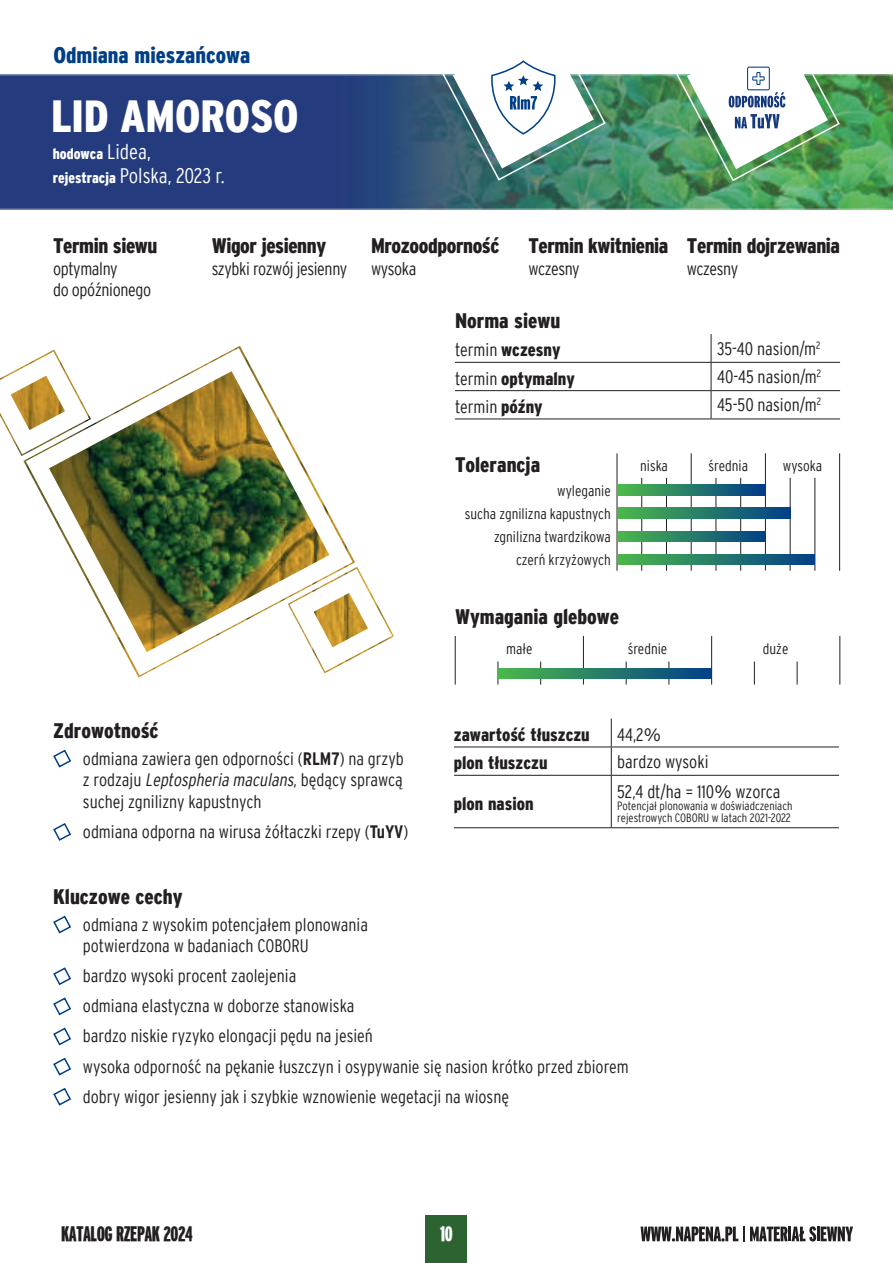
<style>
.page{position:relative;width:893px;height:1263px;background:#fff}
.page>*{position:absolute;margin:0;border:0;box-sizing:border-box;transform-origin:0 0}
.t1{font:900 condensed 45px "Interstate";letter-spacing:-.005em;color:#fff}
.t2{font:900 condensed 22.5px "Interstate";color:#003f88}
.t3{font:900 condensed 21px "Interstate";letter-spacing:-.02em;color:#231f20}
.t4{font:900 condensed 21px "Interstate";color:#231f20}
.t5{font:300 condensed 21px "Interstate";letter-spacing:-.01em;color:#fff}
.t6{font:900 extra-condensed 21px "Interstate";letter-spacing:-.02em;color:#231f20}
.t7{font:900 extra-condensed 21px "Interstate";color:#fff}
.t8{font:300 condensed 18px/30.2px "Interstate";color:#231f20}
.t9{font:900 condensed 18px "Interstate";color:#231f20}
.t10{font:300 condensed 18px/21.6px "Interstate";letter-spacing:-.02em;color:#231f20}
.t11{font:300 condensed 18px "Interstate";letter-spacing:-.03em;color:#231f20}
.t12{font:300 condensed 15px/23.1px "Interstate";color:#231f20;text-align:right}
.t13{font:900 condensed 15px "Interstate";color:#fff}
.t14{font:300 condensed 12px/12px "Interstate";color:#231f20}
.s1{font-weight:300;font-size:21px}
.s2{font-weight:900;font-size:15px}
.s3{font-weight:300}
.s4{font-weight:900}
.s5{font-weight:700}
.s6{font-style:italic}
.s7{font-stretch:normal}
</style>
<div class="page">
<div style="left:426px;top:1215px;width:41px;height:48px;background:#2d6331"></div>
<svg style="left:640px;top:1226px;width:213px;height:16px"></svg>
<img style="left:0;top:75px;width:893px;height:134px">
<hr style="left:455px;top:362px;width:256px;height:1px;background:#231f20">
<hr style="left:711px;top:362px;width:129px;height:1px;background:#231f20">
<hr style="left:455px;top:390px;width:256px;height:1px;background:#231f20">
<hr style="left:711px;top:390px;width:129px;height:1px;background:#231f20">
<svg style="left:711px;top:334px;width:1px;height:85px"></svg>
<hr style="left:455px;top:419px;width:256px;height:1px;background:#231f20">
<hr style="left:711px;top:419px;width:129px;height:1px;background:#231f20">
<hr style="left:617px;top:453px;width:1px;height:118px;background:#231f20">
<hr style="left:691px;top:453px;width:1px;height:118px;background:#231f20">
<hr style="left:666px;top:478px;width:1px;height:93px;background:#231f20">
<hr style="left:740px;top:478px;width:1px;height:93px;background:#231f20">
<hr style="left:815px;top:478px;width:1px;height:93px;background:#231f20">
<hr style="left:641px;top:478px;width:1px;height:93px;background:#231f20">
<hr style="left:716px;top:478px;width:1px;height:93px;background:#231f20">
<hr style="left:790px;top:478px;width:1px;height:93px;background:#231f20">
<hr style="left:765px;top:453px;width:1px;height:117px;background:#231f20">
<hr style="left:839px;top:453px;width:1px;height:118px;background:#231f20">
<svg style="left:617px;top:485px;width:148px;height:10px"></svg>
<svg style="left:617px;top:508px;width:173px;height:10px"></svg>
<svg style="left:617px;top:531px;width:148px;height:11px"></svg>
<svg style="left:617px;top:554px;width:198px;height:11px"></svg>
<hr style="left:455px;top:636px;width:1px;height:48px;background:#231f20">
<hr style="left:583px;top:636px;width:1px;height:48px;background:#231f20">
<svg style="left:540px;top:661px;width:1px;height:23px"></svg>
<svg style="left:669px;top:661px;width:1px;height:23px"></svg>
<svg style="left:797px;top:661px;width:1px;height:23px"></svg>
<svg style="left:498px;top:661px;width:1px;height:23px"></svg>
<svg style="left:626px;top:661px;width:1px;height:23px"></svg>
<svg style="left:754px;top:661px;width:1px;height:23px"></svg>
<hr style="left:711px;top:636px;width:1px;height:48px;background:#231f20">
<hr style="left:840px;top:636px;width:1px;height:48px;background:#231f20">
<svg style="left:498px;top:668px;width:213px;height:11px"></svg>
<svg style="left:53px;top:749px;width:18px;height:19px"></svg>
<svg style="left:53px;top:823px;width:18px;height:18px"></svg>
<svg style="left:53px;top:915px;width:18px;height:19px"></svg>
<svg style="left:53px;top:967px;width:18px;height:19px"></svg>
<svg style="left:53px;top:997px;width:18px;height:19px"></svg>
<svg style="left:53px;top:1027px;width:18px;height:19px"></svg>
<svg style="left:53px;top:1057px;width:18px;height:19px"></svg>
<svg style="left:53px;top:1087px;width:18px;height:19px"></svg>
<img style="left:19px;top:346px;width:345px;height:331px">
<svg style="left:0;top:355px;width:86px;height:96px"></svg>
<div style="left:293px;top:572px;width:96px;height:96px;border:18px solid #fff;border-radius:27px"></div>
<hr style="left:454px;top:747px;width:157px;height:1px;background:#231f20">
<hr style="left:611px;top:747px;width:228px;height:1px;background:#231f20">
<svg style="left:611px;top:718px;width:1px;height:57px"></svg>
<hr style="left:454px;top:775px;width:157px;height:1px;background:#231f20">
<hr style="left:611px;top:775px;width:228px;height:1px;background:#231f20">
<hr style="left:611px;top:776px;width:1px;height:51px;background:#231f20">
<hr style="left:454px;top:827px;width:157px;height:1px;background:#231f20">
<hr style="left:611px;top:827px;width:228px;height:1px;background:#231f20">
<svg style="left:440px;top:60px;width:167px;height:122px"></svg>
<img style="left:674px;top:66px;width:167px;height:116px">
<p class="t2" style="left:53px;top:47px;width:198px">Odmiana mieszańcowa</p>
<h1 class="t1" style="left:51px;top:99px;width:249px">LID AMOROSO</h1>
<p class="t13" style="left:53px;top:148px;width:100px">hodowca <span class="s1">Lidea,</span></p>
<p class="t5" style="left:53px;top:168px;width:173px"><span class="s2">rejestracja</span> Polska, 2023 r.</p>
<p class="t3" style="left:53px;top:238px;width:106px">Termin siewu</p>
<p class="t10" style="left:53px;top:259px;width:100px">optymalny<br>do opóźnionego</p>
<p class="t3" style="left:212px;top:238px;width:116px">Wigor jesienny</p>
<p class="t10" style="left:212px;top:259px;width:137px">szybki rozwój jesienny</p>
<p class="t3" style="left:371px;top:238px;width:130px">Mrozoodporność</p>
<p class="t8" style="left:371px;top:255px;width:47px">wysoka</p>
<p class="t3" style="left:528px;top:238px;width:142px">Termin kwitnienia</p>
<p class="t11" style="left:528px;top:261px;width:53px">wczesny</p>
<p class="t3" style="left:687px;top:238px;width:155px">Termin dojrzewania</p>
<p class="t11" style="left:687px;top:261px;width:53px">wczesny</p>
<p class="t4" style="left:455px;top:312px;width:107px">Norma siewu</p>
<p class="t9" style="left:455px;top:343px;width:107px"><span class="s3">termin</span> wczesny</p>
<p class="t8" style="left:717px;top:335px;width:105px">35-40 nasion/m<sup>2</sup></p>
<p class="t9" style="left:455px;top:371px;width:121px"><span class="s3">termin</span> optymalny</p>
<p class="t8" style="left:717px;top:363px;width:106px">40-45 nasion/m<sup>2</sup></p>
<p class="t8" style="left:455px;top:393px;width:89px">termin <span class="s4">późny</span></p>
<p class="t8" style="left:717px;top:391px;width:105px">45-50 nasion/m<sup>2</sup></p>
<p class="t4" style="left:455px;top:457px;width:87px">Tolerancja</p>
<p class="t12" style="left:640px;top:455px;width:29px">niska</p>
<p class="t12" style="left:708px;top:455px;width:41px">średnia</p>
<p class="t12" style="left:783px;top:455px;width:41px">wysoka</p>
<p class="t12" style="left:465px;top:480px;width:147px">wyleganie<br>sucha zgnilizna kapustnych zgnilizna twardzikowa czerń krzyżowych</p>
<p class="t4" style="left:455px;top:608px;width:166px">Wymagania glebowe</p>
<p class="t12" style="left:506px;top:639px;width:28px">małe</p>
<p class="t12" style="left:628px;top:639px;width:41px">średnie</p>
<p class="t12" style="left:763px;top:639px;width:27px">duże</p>
<p class="t4" style="left:53px;top:722px;width:107px">Zdrowotność</p>
<p class="t8" style="left:83px;top:749px;width:322px;line-height:21.6px;text-align:justify">odmiana zawiera gen odporności (<span class="s5">RLM7</span>) na grzyb z rodzaju <span class="s6">Leptospheriamaculans</span>, będący sprawcą suchej zgnilizny kapustnych</p>
<p class="t8" style="left:83px;top:818px;width:327px">odmiana odporna na wirusa żółtaczki rzepy (<span class="s5">TuYV</span>)</p>
<p class="t4" style="left:53px;top:888px;width:131px">Kluczowe cechy</p>
<p class="t9" style="left:454px;top:728px;width:137px">zawartość tłuszczu</p>
<p class="t8" style="left:617px;top:721px;width:45px">44,2<span class="s7">%</span></p>
<p class="t9" style="left:454px;top:756px;width:95px">plon tłuszczu</p>
<p class="t8" style="left:617px;top:748px;width:93px">bardzo wysoki</p>
<p class="t9" style="left:454px;top:796px;width:81px">plon nasion</p>
<p class="t8" style="left:617px;top:778px;width:165px">52,4 dt/ha = 110<span class="s7">%</span> wzorca</p>
<p class="t14" style="left:617px;top:800px;width:177px">Potencjał plonowania w doświadczeniach rejestrowych COBORU w latach 2021-2022</p>
<p class="t8" style="left:83px;top:915px;width:287px;line-height:21.6px">odmiana z wysokim potencjałem plonowania potwierdzona w badaniach COBORU</p>
<p class="t8" style="left:83px;top:962px;width:547px">bardzo wysoki procent zaolejenia<br>odmiana elastyczna w doborze stanowiska<br>bardzo niskie ryzyko elongacji pędu na jesień<br>wysoka odporność na pękanie łuszczyn i osypywanie się nasion krótko przed zbiorem dobry wigor jesienny jak i szybkie wznowienie wegetacji na wiosnę</p>
<p class="t6" style="left:61px;top:1222px;width:133px">KATALOG RZEPAK 2024</p>
<p class="t7" style="left:440px;top:1222px;width:14px">10</p>
</div>
